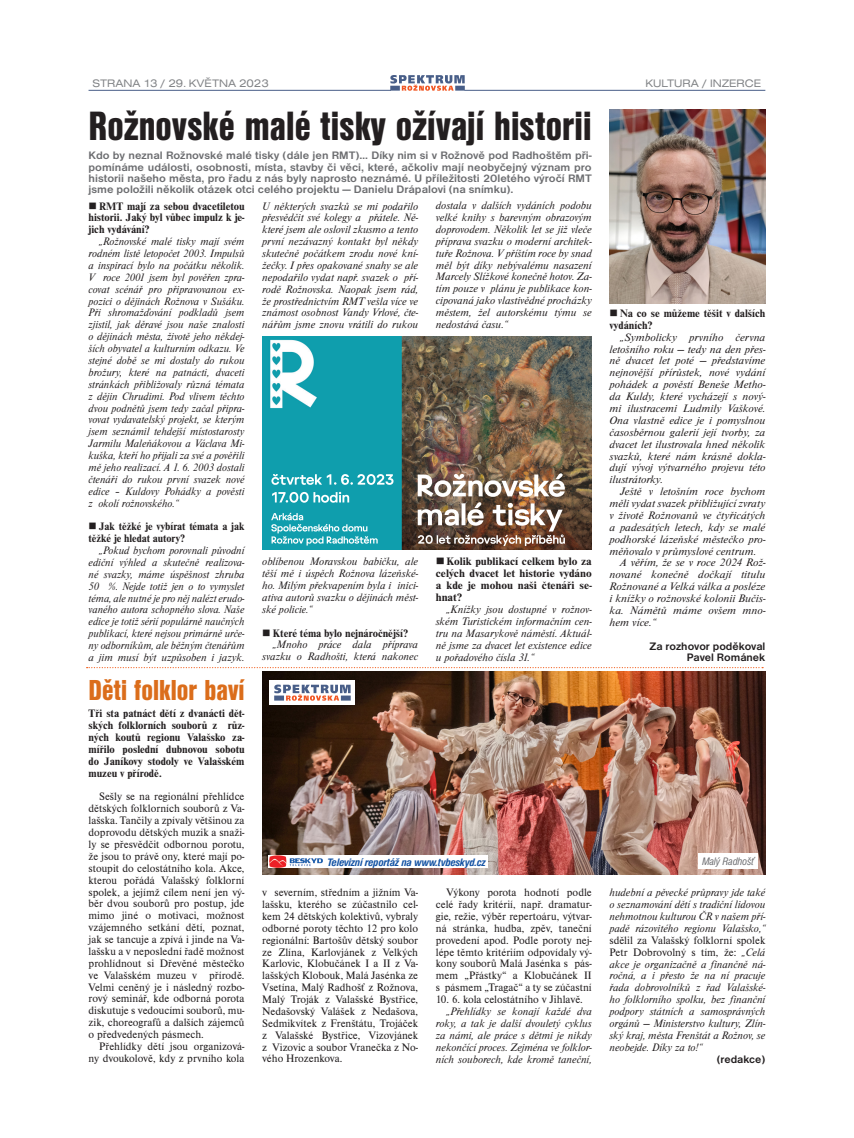
<style>
.page{position:relative;width:854px;height:1138px;background:#fff}
.page>*{position:absolute;margin:0;border:0;box-sizing:border-box;transform-origin:0 0}
.t1{font:42.5px "Nimbus San DEE Blac Cond";color:#231f20}
.t2{font:30px "Nimbus San DEE Blac Cond";color:#db6d1b}
.t3{font:italic 11.25px/11.9px "Nimbus Rom DEE";color:#231f20;text-align:justify}
.t4{font:11.25px/11.9px "Nimbus Rom DEE";color:#231f20;text-align:justify}
.t5{font:italic 11.25px/11.9px "Nimbus Rom DEE";color:#231f20;text-align:justify;scale:1.07 1}
.t6{font:700 11.25px/11.9px "Nimbus Rom DEE";color:#231f20;text-align:justify}
.t7{font:700 11.25px/11.2px "Nimbus San DEE";color:#6c6d70;text-align:justify;scale:1.04 1}
.t8{font:italic 11.25px "Nimbus Rom DEE";color:#231f20;scale:1.06 1}
.t9{font:700 11.25px/11.9px "Nimbus Rom DEE";color:#231f20;text-align:justify;scale:1.08 1}
.t10{font:700 11.25px/11.9px "Nimbus San DEE";color:#231f20;text-align:right}
.t11{font:11.25px "Nimbus San DEE Regu Exte";color:#808285}
.t12{font:italic 700 condensed 11.25px "Nimbus San DEE";letter-spacing:-.02em;color:#1453a4;scale:1.11 1}
.t13{font:italic condensed 11.25px "Nimbus San DEE";letter-spacing:-.01em;color:#6c6d70}
.s1{font-style:normal}
</style>
<div class="page">
<svg style="left:390px;top:75px;width:75px;height:16px"></svg>
<hr style="left:89px;top:90px;width:302px;height:1px;background:#485e88">
<hr style="left:464px;top:90px;width:301px;height:1px;background:#485e88">
<svg style="left:87px;top:667px;width:676px;height:1px"></svg>
<img style="left:262px;top:336px;width:330px;height:214px">
<img style="left:271px;top:474px;width:122px;height:11px">
<img style="left:272px;top:492px;width:77px;height:10px">
<img style="left:271px;top:512px;width:32px;height:8px">
<img style="left:271px;top:524px;width:91px;height:7px">
<img style="left:272px;top:536px;width:106px;height:7px">
<img style="left:418px;top:473px;width:147px;height:52px">
<img style="left:418px;top:534px;width:146px;height:12px">
<img style="left:609px;top:109px;width:156px;height:194px">
<img style="left:262px;top:672px;width:503px;height:202px">
<div style="left:270px;top:680px;width:85px;height:25px;background:#fff"></div>
<svg style="left:274px;top:684px;width:77px;height:16px"></svg>
<div style="left:698px;top:853px;width:60px;height:15px;background:#fff"></div>
<div style="left:268px;top:855px;width:220px;height:12px;background:#fff"></div>
<img style="left:270px;top:855px;width:53px;height:12px">
<p class="t11" style="left:92px;top:77px;width:178px">STRANA 13 / 29. KVĚTNA 2023</p>
<p class="t11" style="left:645px;top:77px;width:117px">KULTURA / INZERCE</p>
<h1 class="t1" style="left:89px;top:102px;width:505px">Rožnovské malé tisky ožívají historii</h1>
<p class="t7" style="left:89px;top:150px;width:485px">Kdo by neznal Rožnovské malé tisky (dále jen RMT)… Díky nim si v Rožnově pod Radhoštěm při&shy;pomínáme události, osobnosti, místa, stavby či věci, které, ačkoliv mají neobyčejný význam pro historii našeho města, pro řadu z nás byly naprosto neznámé. U příležitosti 20letého výročí RMT jsme položili několik otázek otci celého projektu — Danielu Drápalovi (na snímku).</p>
<p class="t6" style="left:89px;top:200px;width:157px;text-indent:11px">RMT mají za sebou dvacetiletou historii. Jaký byl vůbec impulz k je&shy;jich vydávání?</p>
<p class="t3" style="left:89px;top:236px;width:158px;text-indent:11px">„Rožnovské malé tisky mají svém rodném listě letopočet 2003. Impulsů a inspirací bylo na počátku několik.<br>V roce 2001 jsem byl pověřen zpra&shy;covat scénář pro připravovanou ex&shy;pozici o dějinách Rožnova v Sušáku.<br>Při shromažďování podkladů jsem zjistil, jak děravé jsou naše znalosti o dějinách města, životě jeho někdej&shy;ších obyvatel a kulturním odkazu. Ve stejné době se mi dostaly do rukou brožury, které na patnácti, dvaceti stránkách přibližovaly různá témata z dějin Chrudimi. Pod vlivem těchto dvou podnětů jsem tedy začal připra&shy;vovat vydavatelský projekt, se kterým jsem seznámil tehdejší místostarosty Jarmilu Maleňákovou a Václava Mi&shy;kuška, kteří ho přijali za své a pověřili mě jeho realizací. A 1. 6. 2003 dostali čtenáři do rukou první svazek nové edice – Kuldovy Pohádky a pověsti z okolí rožnovského.“</p>
<p class="t6" style="left:89px;top:521px;width:157px;text-indent:11px">Jak těžké je vybírat témata a jak těžké je hledat autory?</p>
<p class="t3" style="left:89px;top:544px;width:158px;text-indent:11px">„Pokud bychom porovnali původní ediční výhled a skutečně realizova&shy;né svazky, máme úspěšnost zhruba 50 %. Nejde totiž jen o to vymyslet téma, ale nutné je pro něj nalézt erudo&shy;vaného autora schopného slova. Naše edice je totiž sérií populárně naučných publikací, které nejsou primárně urče&shy;ny odborníkům, ale běžným čtenářům a jim musí být uzpůsoben i jazyk.</p>
<p class="t3" style="left:436px;top:200px;width:158px">dostala v dalších vydáních podobu velké knihy s barevným obrazovým doprovodem. Několik let se již vleče příprava svazku o moderní architek&shy;tuře Rožnova. V příštím roce by snad měl být díky nebývalému nasazení Marcely Slížkové konečně hotov. Za&shy;tím pouze v plánu je publikace kon&shy;cipovaná jako vlastivědné procházky městem, žel autorskému týmu se nedostává času.“</p>
<p class="t3" style="left:262px;top:200px;width:158px">U některých svazků se mi podařilo přesvědčit své kolegy a přátele. Ně&shy;které jsem ale oslovil zkusmo a tento první nezávazný kontakt byl někdy skutečně počátkem zrodu nové kní&shy;žečky. I přes opakované snahy se ale nepodařilo vydat např. svazek o pří&shy;rodě Rožnovska. Naopak jsem rád, že prostřednictvím RMT vešla více ve známost osobnost Vandy Vrlové, čte&shy;nářům jsme znovu vrátili do rukou</p>
<p class="t6" style="left:609px;top:307px;width:157px;text-indent:11px">Na co se můžeme těšit v dalších vydáních?</p>
<p class="t5" style="left:609px;top:331px;width:147px;text-indent:11px">„Symbolicky prvního června letošního roku — tedy na den přes&shy;ně dvacet let poté — představíme nejnovější přírůstek, nové vydání pohádek a pověstí Beneše Metho&shy;da Kuldy, které vycházejí s nový&shy;mi ilustracemi Ludmily Vaškové.<br>Ona vlastně edice je i pomyslnou časosběrnou galerií její tvorby, za dvacet let ilustrovala hned několik svazků, které nám krásně dokla&shy;dují vývoj výtvarného projevu této ilustrátorky.</p>
<p class="t8" style="left:620px;top:485px;width:139px">Ještě v letošním roce bychom</p>
<p class="t8" style="left:609px;top:497px;width:149px">měli vydat svazek přibližující zvraty</p>
<p class="t8" style="left:609px;top:509px;width:149px">v životě Rožnovanů ve čtyřicátých</p>
<p class="t8" style="left:609px;top:521px;width:149px">a padesátých letech, kdy se malé</p>
<p class="t8" style="left:609px;top:533px;width:149px">podhorské lázeňské městečko pro-</p>
<p class="t8" style="left:609px;top:545px;width:140px">měňovalo v průmyslové centrum.</p>
<p class="t5" style="left:620px;top:557px;width:137px">A věřím, že se v roce 2024 Rož-</p>
<p class="t5" style="left:609px;top:569px;width:147px">nované konečně dočkají titulu</p>
<p class="t5" style="left:609px;top:580px;width:147px">Rožnované a Velká válka a posléze</p>
<p class="t5" style="left:609px;top:592px;width:147px">i knížky o rožnovské kolonii Bučis-</p>
<p class="t5" style="left:609px;top:604px;width:147px">ka. Námětů máme ovšem mno-</p>
<p class="t5" style="left:609px;top:616px;width:45px">hem více.“</p>
<p class="t10" style="left:649px;top:640px;width:117px">Za rozhovor poděkoval<br>Pavel Románek</p>
<p class="t3" style="left:262px;top:555px;width:158px">oblíbenou Moravskou babičku, ale těší mě i úspěch Rožnova lázeňské&shy;ho. Milým překvapením byla i inici&shy;ativa autorů svazku o dějinách měst&shy;ské policie.“</p>
<p class="t6" style="left:273px;top:627px;width:137px">Které téma bylo nejnáročnější?</p>
<p class="t3" style="left:262px;top:639px;width:157px;text-align:right">„Mnoho práce dala příprava svazku o Radhošti, která nakonec</p>
<p class="t9" style="left:436px;top:556px;width:146px;text-indent:11px">Kolik publikací celkem bylo za celých dvacet let historie vydáno a kde je mohou naši čtenáři se&shy;hnat?</p>
<p class="t3" style="left:436px;top:603px;width:158px;text-indent:11px">„Knížky jsou dostupné v rožnov&shy;ském Turistickém informačním cen&shy;tru na Masarykově náměstí. Aktuál&shy;ně jsme za dvacet let existence edice u pořadového čísla 31.“</p>
<h2 class="t2" style="left:89px;top:673px;width:158px">Děti folklor baví</h2>
<p class="t6" style="left:89px;top:708px;width:157px">Tři sta patnáct dětí z dvanácti dět&shy;ských folklorních souborů z růz&shy;ných koutů regionu Valašsko za&shy;mířilo poslední dubnovou sobotu do Janíkovy stodoly ve Valašském muzeu v přírodě.</p>
<p class="t4" style="left:89px;top:790px;width:157px;text-indent:11px">Sešly se na regionální přehlídce dětských folklorních souborů z Va&shy;lašska. Tančily a zpívaly většinou za doprovodu dětských muzik a snaži&shy;ly se přesvědčit odbornou porotu, že jsou to právě ony, které mají po&shy;stoupit do celostátního kola. Akce, kterou pořádá Valašský folklorní spolek, a jejímž cílem není jen vý&shy;běr dvou souborů pro postup, jde mimo jiné o motivaci, možnost vzájemného setkání dětí, poznat, jak se tancuje a zpívá i jinde na Va&shy;lašsku a v neposlední řadě možnost prohlídnout si Dřevěné městečko ve Valašském muzeu v přírodě.<br>Velmi ceněný je i následný rozbo&shy;rový seminář, kde odborná porota diskutuje s vedoucími souborů, mu&shy;zik, choreografů a dalších zájemců o předvedených pásmech.</p>
<p class="t4" style="left:89px;top:1040px;width:157px;text-align:right">Přehlídky dětí jsou organizová&shy;ny dvoukolově, kdy z prvního kola</p>
<p class="t12" style="left:327px;top:855px;width:145px">Televizní reportáž na www.tvbeskyd.cz</p>
<p class="t13" style="left:702px;top:855px;width:54px">Malý Radhošť</p>
<p class="t4" style="left:262px;top:886px;width:157px">v severním, středním a jižním Va&shy;lašsku, kterého se zúčastnilo cel&shy;kem 24 dětských kolektivů, vybraly odborné poroty těchto 12 pro kolo regionální: Bartošův dětský soubor ze Zlína, Karlovjánek z Velkých Karlovic, Klobučánek I a II z Va&shy;lašských Klobouk, Malá Jasénka ze Vsetína, Malý Radhošť z Rožnova, Malý Troják z Valašské Bystřice, Nedašovský Valášek z Nedašova, Sedmikvítek z Frenštátu, Trojáček z Valašské Bystřice, Vizovjánek z Vizovic a soubor Vranečka z No&shy;vého Hrozenkova.</p>
<p class="t4" style="left:436px;top:886px;width:157px;text-indent:11px">Výkony porota hodnotí podle celé řady kritérií, např. dramatur&shy;gie, režie, výběr repertoáru, výtvar&shy;ná stránka, hudba, zpěv, taneční provedení apod. Podle poroty nej&shy;lépe těmto kritériím odpovídaly vý&shy;kony souborů Malá Jasénka s pás&shy;mem „Přástky“ a Klobučánek II s pásmem „Tragač“ a ty se zúčastní</p>
<p class="t4" style="left:436px;top:993px;width:148px">10. 6. kola celostátního v Jihlavě.</p>
<p class="t3" style="left:436px;top:1005px;width:158px;text-indent:11px">„Přehlídky se konají každé dva roky, a tak je další dvouletý cyklus za námi, ale práce s dětmi je nikdy nekončící proces. Zejména ve folklor&shy;ních souborech, kde kromě taneční,</p>
<p class="t3" style="left:609px;top:886px;width:158px">hudební a pěvecké průpravy jde také o seznamování dětí s tradiční lidovou nehmotnou kulturou ČR v našem pří&shy;padě rázovitého regionu Valašsko,“</p>
<p class="t3" style="left:609px;top:934px;width:158px"><span class="s1">sdělil za Valašský folklorní spolek Petr Dobrovolný s tím, že:</span> „Celá akce je organizačně a finančně ná&shy;ročná, a i přesto že na ní pracuje řada dobrovolníků z řad Valašské&shy;ho folklorního spolku, bez finanční podpory státních a samosprávných orgánů — Ministerstvo kultury, Zlín&shy;ský kraj, města Frenštát a Rožnov, se neobejde. Díky za to!“</p>
<p class="t10" style="left:717px;top:1052px;width:50px">(redakce)</p>
</div>
